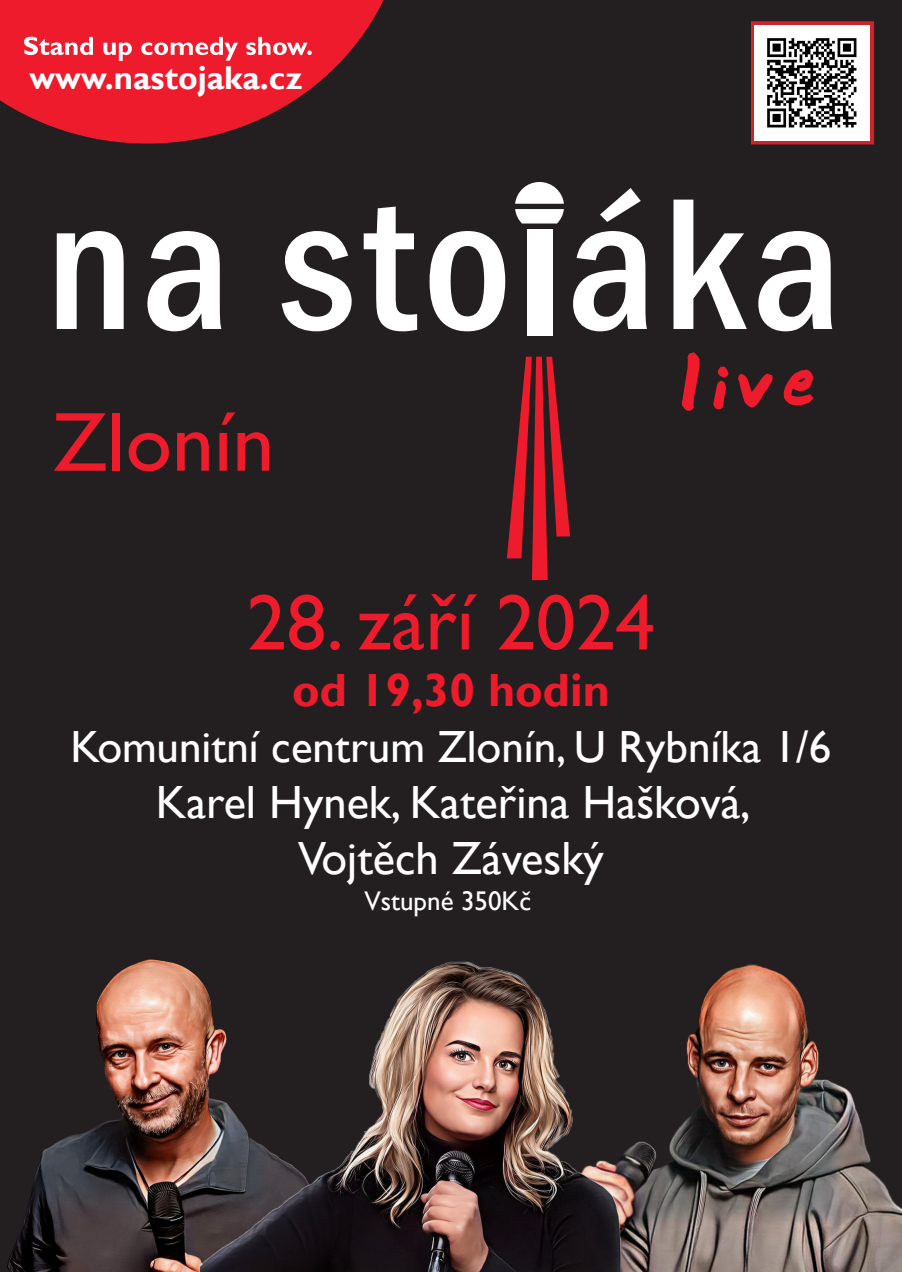
<style>
.page{position:relative;width:902px;height:1272px;background:#fff}
.page>*{position:absolute;margin:0;border:0;box-sizing:border-box;transform-origin:0 0}
.t1{font:84px "Gill Sans";color:#ee1b2c}
.t2{font:79.5px "Gill Sans";color:#ee1b2c}
.t3{font:46.5px/55.8px "Gill Sans";color:#fff;text-align:center}
.t4{font:700 46.5px "Gill Sans";color:#ee1b2c}
.t5{font:45px "Gill Sans";color:#fff}
.t6{font:700 33px "Gill Sans";color:#fff}
.t7{font:27px "Gill Sans";color:#fff}
</style>
<div class="page">
<div style="left:0;top:0;width:901px;height:1271px;background:#231f20"></div>
<svg style="left:0;top:0;width:384px;height:143px;fill:#ee1b2c"></svg>
<svg style="left:24px;top:37px;width:288px;height:24px"></svg>
<svg style="left:681px;top:352px;width:132px;height:59px"></svg>
<svg style="left:57px;top:231px;width:67px;height:98px"></svg>
<svg style="left:147px;top:231px;width:74px;height:100px"></svg>
<svg style="left:281px;top:231px;width:70px;height:100px"></svg>
<svg style="left:363px;top:206px;width:54px;height:125px"></svg>
<svg style="left:429px;top:231px;width:76px;height:100px"></svg>
<svg style="left:573px;top:188px;width:74px;height:143px"></svg>
<svg style="left:673px;top:200px;width:73px;height:129px"></svg>
<svg style="left:758px;top:231px;width:74px;height:100px"></svg>
<svg style="left:507px;top:357px;width:63px;height:223px"></svg>
<div style="left:526px;top:229px;width:26px;height:106px;background:#fff"></div>
<svg style="left:515px;top:182px;width:49px;height:41px"></svg>
<img style="left:631px;top:964px;width:270px;height:307px">
<div style="left:750px;top:21px;width:124px;height:123px;border:5px solid #d1232a"></div>
<img style="left:7px;top:959px;width:194px;height:312px">
<img style="left:201px;top:961px;width:430px;height:310px">
<img style="left:755px;top:26px;width:114px;height:114px">
<p class="t6" style="left:30px;top:58px;width:274px">www.nastojaka.cz</p>
<h1 class="t1" style="left:53px;top:393px;width:223px">Zlonín</h1>
<h2 class="t2" style="left:247px;top:576px;width:410px">28. září 2024</h2>
<p class="t4" style="left:292px;top:662px;width:319px">od 19,30 hodin</p>
<p class="t5" style="left:71px;top:720px;width:762px">Komunitní centrum Zlonín, U Rybníka 1/6</p>
<p class="t3" style="left:156px;top:775px;width:596px">Karel Hynek, Kateřina Hašková,<br>Vojtěch Záveský</p>
<p class="t7" style="left:364px;top:885px;width:168px">Vstupné 350Kč</p>
</div>
